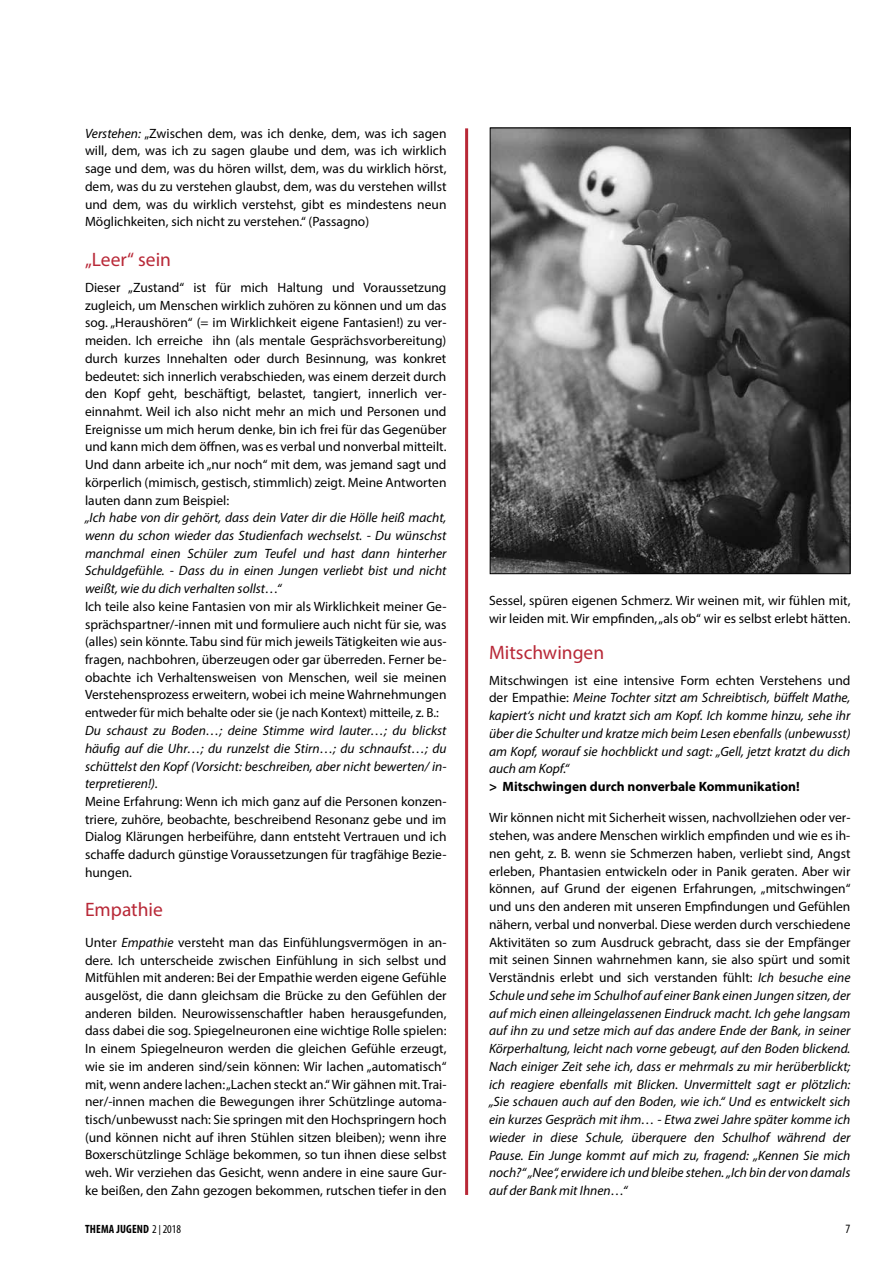
<style>
.page{position:relative;width:893px;height:1263px;background:#fff}
.page>*{position:absolute;margin:0;border:0;box-sizing:border-box;transform-origin:0 0}
.t1{font:19.5px "Myriad Pro";color:#b82837}
.t2{font:13.5px/17.7px "Myriad Pro";color:#000;text-align:justify}
.t3{font:italic 13.5px/17.7px "Myriad Pro";color:#000;text-align:justify}
.t4{font:700 13.5px "Myriad Pro";color:#000}
.t5{font:13.2px "Myriad Pro";letter-spacing:-.01em;color:#000}
.t6{font:condensed 12.75px "Myriad Pro";color:#000}
.t7{font:700 condensed 12px "Myriad Pro";letter-spacing:.01em;color:#000}
.s1{font-style:italic}
.s2{font-style:normal}
.s3{font-weight:400}
.s4{font-family:"Futura T";font-weight:300}
</style>
<div class="page">
<hr style="left:465px;top:128px;width:3px;height:1067px;background:#b82837">
<img style="left:492px;top:130px;width:356px;height:442px">
<p class="t2" style="left:85px;top:124px;width:363px"><span class="s1">Verstehen:</span> „Zwischen dem, was ich denke, dem, was ich sagen will, dem, was ich zu sagen glaube und dem, was ich wirklich sage und dem, was du hören willst, dem, was du wirklich hörst, dem, was du zu verstehen glaubst, dem, was du verstehen willst und dem, was du wirklich verstehst, gibt es mindestens neun Möglichkeiten, sich nicht zu verstehen.“ (Passagno)</p>
<h1 class="t1" style="left:85px;top:247px;width:88px">„Leer“ sein</h1>
<p class="t2" style="left:85px;top:278px;width:363px">Dieser „Zustand“ ist für mich Haltung und Voraussetzung zugleich, um Menschen wirklich zuhören zu können und um das sog. „Heraushören“ (= im Wirklichkeit eigene Fantasien!) zu ver&shy;meiden. Ich erreiche ihn (als mentale Gesprächsvorbereitung) durch kurzes Innehalten oder durch Besinnung, was konkret bedeutet: sich innerlich verabschieden, was einem derzeit durch den Kopf geht, beschäftigt, belastet, tangiert, innerlich ver&shy;einnahmt. Weil ich also nicht mehr an mich und Personen und Ereignisse um mich herum denke, bin ich frei für das Gegenüber und kann mich dem öffnen, was es verbal und nonverbal mitteilt.<br>Und dann arbeite ich „nur noch“ mit dem, was jemand sagt und körperlich (mimisch, gestisch, stimmlich) zeigt. Meine Antworten lauten dann zum Beispiel:</p>
<p class="t3" style="left:85px;top:509px;width:363px">„Ich habe von dir gehört, dass dein Vater dir die Hölle heiß macht, wenn du schon wieder das Studienfach wechselst. - Du wünschst manchmal einen Schüler zum Teufel und hast dann hinterher Schuldgefühle. - Dass du in einen Jungen verliebt bist und nicht weißt, wie du dich verhalten sollst…“</p>
<p class="t2" style="left:85px;top:597px;width:363px">Ich teile also keine Fantasien von mir als Wirklichkeit meiner Ge&shy;sprächspartner/-innen mit und formuliere auch nicht für sie, was (alles) sein könnte. Tabu sind für mich jeweils Tätigkeiten wie aus&shy;fragen, nachbohren, überzeugen oder gar überreden. Ferner be&shy;obachte ich Verhaltensweisen von Menschen, weil sie meinen Verstehensprozess erweitern, wobei ich meine Wahrnehmungen</p>
<p class="t5" style="left:85px;top:705px;width:355px">entweder für mich behalte oder sie (je nach Kontext) mitteile, z. B.:</p>
<p class="t3" style="left:85px;top:721px;width:363px">Du schaust zu Boden…; deine Stimme wird lauter…; du blickst häufig auf die Uhr…; du runzelst die Stirn…; du schnaufst…; du schüttelst den Kopf (Vorsicht: beschreiben, aber nicht bewerten/ in&shy;terpretieren!).</p>
<p class="t2" style="left:85px;top:792px;width:363px">Meine Erfahrung: Wenn ich mich ganz auf die Personen konzen&shy;triere, zuhöre, beobachte, beschreibend Resonanz gebe und im Dialog Klärungen herbeiführe, dann entsteht Vertrauen und ich schaffe dadurch günstige Voraussetzungen für tragfähige Bezie&shy;hungen.</p>
<h1 class="t1" style="left:85px;top:898px;width:79px">Empathie</h1>
<p class="t2" style="left:85px;top:933px;width:363px">Unter <span class="s1">Empathie</span> versteht man das Einfühlungsvermögen in an&shy;dere. Ich unterscheide zwischen Einfühlung in sich selbst und Mitfühlen mit anderen: Bei der Empathie werden eigene Gefühle ausgelöst, die dann gleichsam die Brücke zu den Gefühlen der anderen bilden. Neurowissenschaftler haben herausgefunden, dass dabei die sog. Spiegelneuronen eine wichtige Rolle spielen:<br>In einem Spiegelneuron werden die gleichen Gefühle erzeugt, wie sie im anderen sind/sein können: Wir lachen „automatisch“ mit, wenn andere lachen: „Lachen steckt an.“ Wir gähnen mit. Trai&shy;ner/-innen machen die Bewegungen ihrer Schützlinge automa&shy;tisch/unbewusst nach: Sie springen mit den Hochspringern hoch (und können nicht auf ihren Stühlen sitzen bleiben); wenn ihre Boxerschützlinge Schläge bekommen, so tun ihnen diese selbst weh. Wir verziehen das Gesicht, wenn andere in eine saure Gur&shy;ke beißen, den Zahn gezogen bekommen, rutschen tiefer in den</p>
<p class="t2" style="left:489px;top:592px;width:363px">Sessel, spüren eigenen Schmerz. Wir weinen mit, wir fühlen mit, wir leiden mit. Wir empfinden, „als ob“ wir es selbst erlebt hätten.</p>
<h1 class="t1" style="left:489px;top:640px;width:117px">Mitschwingen</h1>
<p class="t3" style="left:489px;top:671px;width:363px"><span class="s2">Mitschwingen ist eine intensive Form echten Verstehens und der Empathie:</span> Meine Tochter sitzt am Schreibtisch, büffelt Mathe, kapiert‘s nicht und kratzt sich am Kopf. Ich komme hinzu, sehe ihr über die Schulter und kratze mich beim Lesen ebenfalls (unbewusst) am Kopf, worauf sie hochblickt und sagt: „Gell, jetzt kratzt du dich auch am Kopf.“</p>
<p class="t4" style="left:489px;top:778px;width:312px">&gt; Mitschwingen durch nonverbale Kommunikation!</p>
<p class="t3" style="left:489px;top:809px;width:363px"><span class="s2">Wir können nicht mit Sicherheit wissen, nachvollziehen oder ver&shy;stehen, was andere Menschen wirklich empfinden und wie es ih&shy;nen geht, z. B. wenn sie Schmerzen haben, verliebt sind, Angst erleben, Phantasien entwickeln oder in Panik geraten. Aber wir können, auf Grund der eigenen Erfahrungen, „mitschwingen“ und uns den anderen mit unseren Empfindungen und Gefühlen nähern, verbal und nonverbal. Diese werden durch verschiedene Aktivitäten so zum Ausdruck gebracht, dass sie der Empfänger mit seinen Sinnen wahrnehmen kann, sie also spürt und somit Verständnis erlebt und sich verstanden fühlt:</span> Ich besuche eine Schule und sehe im Schulhof auf einer Bank einen Jungen sitzen, der auf mich einen alleingelassenen Eindruck macht. Ich gehe langsam auf ihn zu und setze mich auf das andere Ende der Bank, in seiner Körperhaltung, leicht nach vorne gebeugt, auf den Boden blickend.<br>Nach einiger Zeit sehe ich, dass er mehrmals zu mir herüberblickt; ich reagiere ebenfalls mit Blicken. Unvermittelt sagt er plötzlich: „Sie schauen auch auf den Boden, wie ich.“ Und es entwickelt sich ein kurzes Gespräch mit ihm… - Etwa zwei Jahre später komme ich wieder in diese Schule, überquere den Schulhof während der Pause. Ein Junge kommt auf mich zu, fragend: „Kennen Sie mich noch?“ „Nee“, erwidere ich und bleibe stehen. „Ich bin der von damals auf der Bank mit Ihnen…“</p>
<p class="t7" style="left:85px;top:1222px;width:98px">THEMA JUGEND <span class="s3">2</span><span class="s4">|</span><span class="s3">2018</span></p>
<p class="t6" style="left:845px;top:1221px;width:6px">7</p>
</div>
